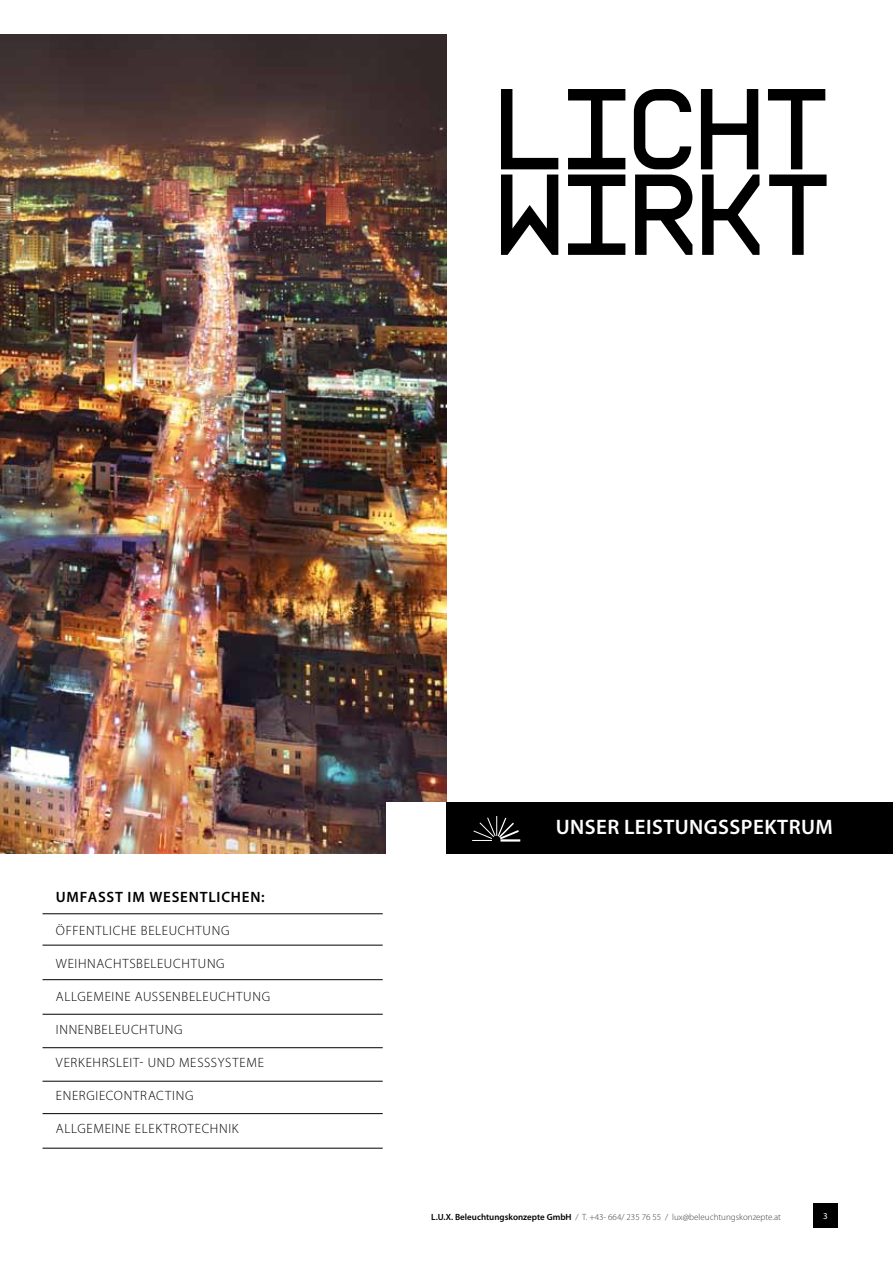
<style>
.page{position:relative;width:893px;height:1263px;background:#fff}
.page>*{position:absolute;margin:0;border:0;box-sizing:border-box;transform-origin:0 0}
.t1{font:112.5px/85.5px "Close Call PM";letter-spacing:-.055em;color:#000}
.t2{font:600 21px "Myriad Pro";letter-spacing:.02em;color:#fff}
.t3{font:600 15px "Myriad Pro";letter-spacing:.055em;color:#000}
.t4{font:300 13.5px "Myriad Pro";letter-spacing:.05em;color:#000}
.t5{font:300 9px "Myriad Pro";color:#3e3d40}
.t6{font:9px "Myriad";color:#fff}
.s1{font-weight:600;color:#000}
</style>
<div class="page">
<div style="left:813px;top:1204px;width:25px;height:24px;background:#000"></div>
<img style="left:0;top:34px;width:446px;height:819px">
<div style="left:386px;top:802px;width:64px;height:60px;background:#fff"></div>
<hr style="left:43px;top:1081px;width:340px;height:1px;background:#000">
<hr style="left:43px;top:913px;width:340px;height:1px;background:#000">
<hr style="left:43px;top:945px;width:340px;height:1px;background:#000">
<hr style="left:43px;top:979px;width:340px;height:1px;background:#000">
<hr style="left:43px;top:1014px;width:340px;height:1px;background:#000">
<hr style="left:43px;top:1047px;width:340px;height:1px;background:#000">
<div style="left:446px;top:802px;width:447px;height:51px;background:#000"></div>
<svg style="left:472px;top:816px;width:49px;height:25px"></svg>
<hr style="left:43px;top:1148px;width:340px;height:1px;background:#000">
<hr style="left:43px;top:1113px;width:340px;height:1px;background:#000">
<h1 class="t1" style="left:502px;top:87px;width:343px">LICHT<br>WIRKT</h1>
<p class="t3" style="left:56px;top:888px;width:210px">UMFASST -IM WESENTLICHEN:</p>
<p class="t4" style="left:56px;top:923px;width:101px">ÖFFENTLICHE BELEU</p>
<p class="t4" style="left:178px;top:923px;width:53px">CHTU NG</p>
<p class="t4" style="left:56px;top:956px;width:75px">WEI HNACHTSBELEU</p>
<p class="t4" style="left:173px;top:956px;width:53px">CHTU NG</p>
<p class="t4" style="left:56px;top:989px;width:17px">ALLGEMEI</p>
<p class="t4" style="left:115px;top:989px;width:75px">NE AUSSENBELEU</p>
<p class="t4" style="left:219px;top:989px;width:52px">CHTU NG</p>
<p class="t4" style="left:56px;top:1022px;width:46px">INNENBELEU</p>
<p class="t4" style="left:131px;top:1022px;width:52px">CHTU NG</p>
<p class="t4" style="left:56px;top:1055px;width:16px">VERKE</p>
<p class="t4" style="left:93px;top:1055px;width:17px">HRSLEIT</p>
<p class="t4" style="left:139px;top:1055px;width:59px">- UND MESSS</p>
<p class="t4" style="left:218px;top:1055px;width:48px">YSTEME</p>
<p class="t4" style="left:56px;top:1088px;width:139px">EN ERGIECONTRACTIN G</p>
<p class="t4" style="left:56px;top:1121px;width:155px">ALLGEMEIN E ELEKTROTECHN</p>
<p class="t4" style="left:228px;top:1121px;width:12px">IK</p>
<h2 class="t2" style="left:556px;top:816px;width:122px">UNSER LEISTUNG</h2>
<h2 class="t2" style="left:718px;top:816px;width:74px">SSPEKTRUM</h2>
<p class="t5" style="left:431px;top:1212px;width:351px"><span class="s1">L.U.X. BELEUCHTUNGSKONZEPTE GMBH</span> / T. +43- 664/ 235 76 55 / LUX@BELEUCHTUNGSKONZEPTE.AT</p>
<p class="t6" style="left:823px;top:1212px;width:6px">3</p>
</div>
